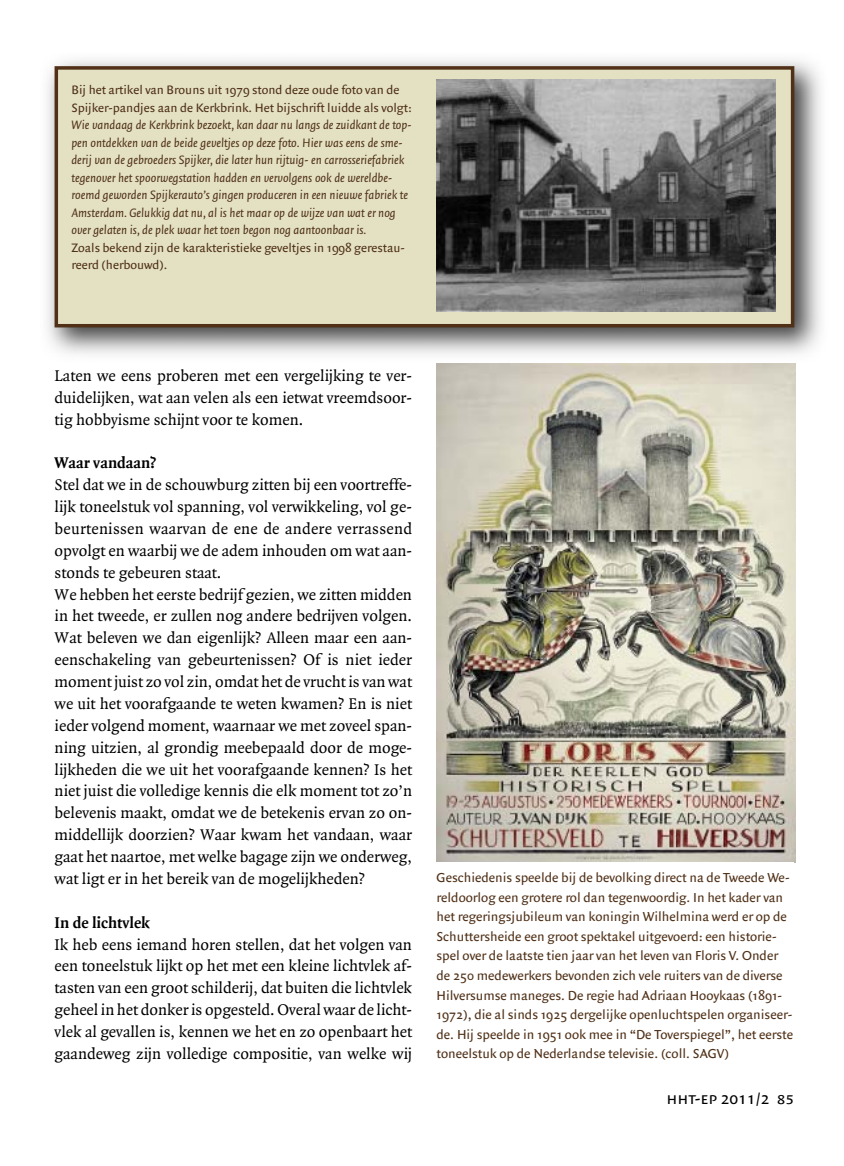
<style>
.page{position:relative;width:844px;height:1166px;background:#fff}
.page>*{position:absolute;margin:0;border:0;box-sizing:border-box;transform-origin:0 0}
.t1{font:17.5px "Quadraat Sans Small Caps";color:#000}
.t2{font:16.62px/21.9px "Quadraat";color:#000;text-align:justify}
.t3{font:700 16.62px "Quadraat";color:#000}
.t4{font:14px/19.6px "Quadraat Sans";color:#503118}
.t5{font:italic 13.12px/17.5px "Quadraat Sans";color:#503118}
.t6{font:13.12px/17.5px "Quadraat Sans";color:#503118}
</style>
<div class="page">
<img style="left:436px;top:363px;width:359px;height:499px">
<img style="left:47px;top:59px;width:774px;height:295px">
<img style="left:55px;top:60px;width:739px;height:294px">
<div style="left:58px;top:70px;width:732px;height:254px;background:#e4e1c2"></div>
<div style="left:55px;top:66px;width:739px;height:261px;border:4px solid #503118"></div>
<img style="left:436px;top:79px;width:339px;height:232px">
<p class="t6" style="left:71px;top:82px;width:342px">Bij het artikel van Brouns uit 1979 stond deze oude foto van de<br>Spijker-pandjes aan de Kerkbrink. Het bijschrift luidde als volgt:</p>
<p class="t5" style="left:71px;top:117px;width:341px">Wie vandaag de Kerkbrink bezoekt, kan daar nu langs de zuidkant de top&shy;pen ontdekken van de beide geveltjes op deze foto. Hier was eens de sme&shy;derij van de gebroeders Spijker, die later hun rijtuig- en carrosseriefabriek tegenover het spoorwegstation hadden en vervolgens ook de wereldbe&shy;roemd geworden Spijkerauto’s gingen produceren in een nieuwe fabriek te Amsterdam. Gelukkig dat nu, al is het maar op de wijze van wat er nog over gelaten is, de plek waar het toen begon nog aantoonbaar is.</p>
<p class="t6" style="left:71px;top:240px;width:335px">Zoals bekend zijn de karakteristieke geveltjes in 1998 gerestau&shy;reerd (herbouwd).</p>
<p class="t2" style="left:55px;top:366px;width:359px">Laten we eens proberen met een vergelijking te ver&shy;duidelijken, wat aan velen als een ietwat vreemdsoor&shy;tig hobbyisme schijnt voor te komen.</p>
<p class="t3" style="left:55px;top:456px;width:103px">Waar vandaan?</p>
<p class="t2" style="left:55px;top:475px;width:359px;text-align:left">Stel dat we in de schouwburg zitten bij een voortreffe&shy;lijk toneelstuk vol spanning, vol verwikkeling, vol ge&shy;beurtenissen waarvan de ene de andere verrassend opvolgt en waarbij we de adem inhouden om wat aan&shy;stonds te gebeuren staat.<br>We hebben het eerste bedrijf gezien, we zitten midden in het tweede, er zullen nog andere bedrijven volgen.<br>Wat beleven we dan eigenlijk? Alleen maar een aan&shy;eenschakeling van gebeurtenissen? Of is niet ieder moment juist zo vol zin, omdat het de vrucht is van wat we uit het voorafgaande te weten kwamen? En is niet ieder volgend moment, waarnaar we met zoveel span&shy;ning uitzien, al grondig meebepaald door de moge&shy;lijkheden die we uit het voorafgaande kennen? Is het niet juist die volledige kennis die elk moment tot zo’n belevenis maakt, omdat we de betekenis ervan zo on&shy;middellijk doorzien? Waar kwam het vandaan, waar gaat het naartoe, met welke bagage zijn we onderweg, wat ligt er in het bereik van de mogelijkheden?</p>
<p class="t3" style="left:55px;top:916px;width:97px">In de lichtvlek</p>
<p class="t2" style="left:55px;top:934px;width:359px">Ik heb eens iemand horen stellen, dat het volgen van een toneelstuk lijkt op het met een kleine lichtvlek af&shy;tasten van een groot schilderij, dat buiten die lichtvlek geheel in het donker is opgesteld. Overal waar de licht&shy;vlek al gevallen is, kennen we het en zo openbaart het gaandeweg zijn volledige compositie, van welke wij</p>
<p class="t4" style="left:436px;top:869px;width:358px">Geschiedenis speelde bij de bevolking direct na de Tweede We&shy;reldoorlog een grotere rol dan tegenwoordig. In het kader van het regeringsjubileum van koningin Wilhelmina werd er op de Schuttersheide een groot spektakel uitgevoerd: een historie&shy;spel over de laatste tien jaar van het leven van Floris V. Onder de 250 medewerkers bevonden zich vele ruiters van de diverse Hilversumse maneges. De regie had Adriaan Hooykaas (1891- 1972), die al sinds 1925 dergelijke openluchtspelen organiseer&shy;de. Hij speelde in 1951 ook mee in “De Toverspiegel”, het eerste toneelstuk op de Nederlandse televisie. (coll. SAGV)</p>
<p class="t1" style="left:666px;top:1088px;width:129px">hht-ep 2011/2 85</p>
</div>
